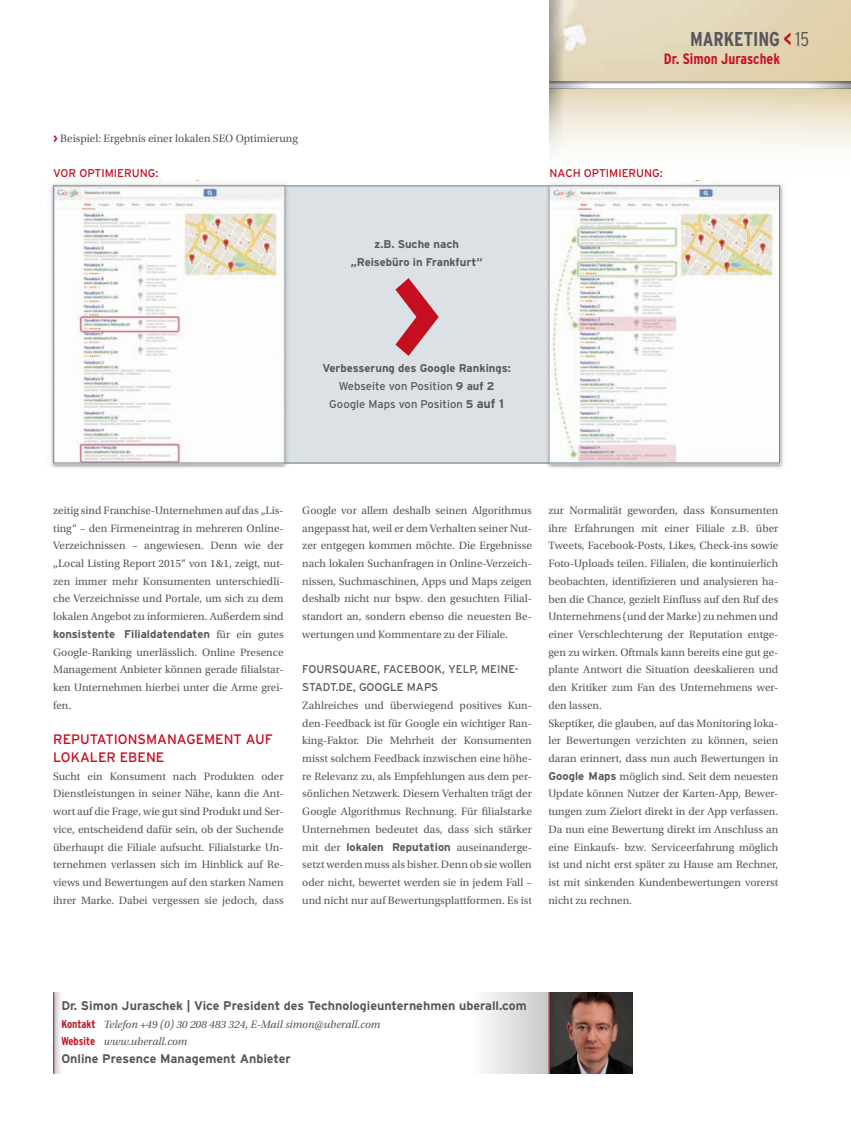
<style>
.page{position:relative;width:851px;height:1134px;background:#fff}
.page>*{position:absolute;margin:0;border:0;box-sizing:border-box;transform-origin:0 0}
.t1{font:700 125px "Meta";color:#c50e1f}
.t2{font:700 condensed 20px "Interstate";color:#58585a}
.t3{font:700 condensed 15px "Interstate";color:#c50e1f}
.t4{font:13.75px "Interstate";color:#c50e1f}
.t5{font:700 12.5px "Interstate";color:#58585a}
.t6{font:11.25px/17.8px "Utopia Std";color:#58585a;text-align:justify}
.t7{font:11.25px/17.8px "Interstate";color:#58585a}
.t8{font:italic 11.25px/17.8px "Utopia Std";color:#58585a}
.t9{font:700 11.25px/17.8px "Interstate";color:#58585a;text-align:center}
.t10{font:11.25px "Interstate";color:#c50e1f}
.s1{font-size:20.62px;color:#c50e1f}
.s2{font-weight:300}
.s3{font-family:"Meta";font-weight:700;color:#c50e1f}
.s4{font-weight:700}
.s5{font-weight:700;font-size:12.5px}
.s6{font-family:"Utopia Std";font-weight:400}
.s7{font-family:"Interstate";font-weight:700}
.s8{font-family:"Interstate";font-weight:700;font-style:normal;font-stretch:condensed;color:#c50e1f}
</style>
<div class="page">
<svg style="left:549px;top:0;width:14px;height:163px;background:#d0cbbc"></svg>
<svg style="left:549px;top:84px;width:42px;height:3px"></svg>
<svg style="left:810px;top:84px;width:40px;height:3px"></svg>
<hr style="left:549px;top:81px;width:301px;height:3px;background:#9d9ea0">
<hr style="left:549px;top:87px;width:301px;height:2px;background:#9d9ea0">
<div style="left:283px;top:186px;width:266px;height:277px;background:#dbe1e5"></div>
<img style="left:47px;top:181px;width:242px;height:287px">
<img style="left:546px;top:181px;width:237px;height:287px">
<img style="left:560px;top:992px;width:72px;height:82px">
<div style="left:470px;top:992px;width:79px;height:82px;background:linear-gradient(to right,#fffefe,#c7c8ca)"></div>
<svg style="left:549px;top:992px;width:11px;height:82px"></svg>
<hr style="left:53px;top:992px;width:1px;height:82px;background:#c50e1f">
<svg style="left:54px;top:992px;width:7px;height:82px"></svg>
<hr style="left:548px;top:992px;width:1px;height:82px;background:#c50e1f">
<h2 class="t2" style="left:690px;top:28px;width:121px">Marketing <span class="s1">&lt;</span> <span class="s2">15</span></h2>
<h3 class="t3" style="left:663px;top:50px;width:118px">Dr. Simon Juraschek</h3>
<p class="t6" style="left:53px;top:130px;width:246px"><span class="s3">&gt;</span> Beispiel: Ergebnis einer lokalen SEO Optimierung</p>
<p class="t10" style="left:53px;top:167px;width:35px">VOR OPT</p>
<p class="t10" style="left:101px;top:167px;width:58px">IMIERUNG:</p>
<p class="t10" style="left:549px;top:167px;width:43px">NACH OPT</p>
<p class="t10" style="left:605px;top:167px;width:58px">IMIERUNG:</p>
<p class="t9" style="left:351px;top:235px;width:133px">z.B. Suche nach „Reisebüro in Frankfurt“</p>
<h1 class="t1" style="left:389px;top:239px;width:56px">&gt;</h1>
<p class="t7" style="left:322px;top:359px;width:190px;text-align:center"><span class="s4">Verbesserung des Google Rankings:<br></span>WEBSEITE VON POSITION <span class="s4">9 auf 2<br></span>GOOGLE MAPS VON POSITION <span class="s4">5</span> <span class="s5">auf 1</span></p>
<p class="t6" style="left:53px;top:501px;width:232px">zeitig sind Franchise-Unternehmen auf das „Lis&shy;ting“ – den Firmeneintrag in mehreren Online-Verzeichnissen – angewiesen. Denn wie der „Local Listing Report 2015“ von 1&amp;1, zeigt, nut&shy;zen immer mehr Konsumenten unterschiedli&shy;che Verzeichnisse und Portale, um sich zu dem lokalen Angebot zu informieren. Außerdem sind</p>
<p class="t9" style="left:53px;top:625px;width:232px">konsistente Filialdatendaten <span class="s6">für ein gutes</span></p>
<p class="t6" style="left:53px;top:643px;width:232px">Google-Ranking unerlässlich. Online Presence Management Anbieter können gerade filialstar&shy;ken Unternehmen hierbei unter die Arme grei&shy;fen.</p>
<p class="t4" style="left:53px;top:732px;width:10px">REP</p>
<p class="t4" style="left:80px;top:732px;width:59px">UTATIONSMANA</p>
<p class="t4" style="left:186px;top:732px;width:20px">GEMENT</p>
<p class="t4" style="left:245px;top:732px;width:26px">AUF</p>
<p class="t4" style="left:53px;top:749px;width:37px">LOKALE</p>
<p class="t4" style="left:107px;top:749px;width:41px">R EBENE</p>
<p class="t6" style="left:53px;top:767px;width:232px">Sucht ein Konsument nach Produkten oder Dienstleistungen in seiner Nähe, kann die Ant&shy;wort auf die Frage, wie gut sind Produkt und Ser&shy;vice, entscheidend dafür sein, ob der Suchende überhaupt die Filiale aufsucht. Filialstarke Un&shy;ternehmen verlassen sich im Hinblick auf Re&shy;views und Bewertungen auf den starken Namen ihrer Marke. Dabei vergessen sie jedoch, dass</p>
<p class="t6" style="left:302px;top:501px;width:231px;text-align:left">Google vor allem deshalb seinen Algorithmus angepasst hat, weil er dem Verhalten seiner Nut&shy;zer entgegen kommen möchte. Die Ergebnisse nach lokalen Suchanfragen in Online-Verzeich&shy;nissen, Suchmaschinen, Apps und Maps zeigen deshalb nicht nur bspw. den gesuchten Filial&shy;standort an, sondern ebenso die neuesten Be&shy;wertungen und Kommentare zu der Filiale.</p>
<p class="t7" style="left:302px;top:660px;width:218px">FOURSQUARE, FACEBOOK, YELP, ME INE-<br>STA</p>
<p class="t7" style="left:323px;top:678px;width:102px">DT.DE, GOOGLE MAPS</p>
<p class="t6" style="left:302px;top:696px;width:231px">Zahlreiches und überwiegend positives Kun&shy;den-Feedback ist für Google ein wichtiger Ran&shy;king-Faktor. Die Mehrheit der Konsumenten misst solchem Feedback inzwischen eine höhe&shy;re Relevanz zu, als Empfehlungen aus dem per&shy;sönlichen Netzwerk. Diesem Verhalten trägt der Google Algorithmus Rechnung. Für filialstarke Unternehmen bedeutet das, dass sich stärker mit der <span class="s7">lokalen Reputation</span> auseinanderge&shy;setzt werden muss als bisher. Denn ob sie wollen oder nicht, bewertet werden sie in jedem Fall – und nicht nur auf Bewertungsplattformen. Es ist</p>
<p class="t6" style="left:548px;top:502px;width:231px;text-align:left">zur Normalität geworden, dass Konsumenten ihre Erfahrungen mit einer Filiale z.B. über Tweets, Facebook-Posts, Likes, Check-ins sowie Foto-Uploads teilen. Filialen, die kontinuierlich beobachten, identifizieren und analysieren ha&shy;ben die Chance, gezielt Einfluss auf den Ruf des Unternehmens (und der Marke) zu nehmen und einer Verschlechterung der Reputation entge&shy;gen zu wirken. Oftmals kann bereits eine gut ge&shy;plante Antwort die Situation deeskalieren und den Kritiker zum Fan des Unternehmens wer&shy;den lassen.<br>Skeptiker, die glauben, auf das Monitoring loka&shy;ler Bewertungen verzichten zu können, seien daran erinnert, dass nun auch Bewertungen in <span class="s7">Google Maps</span> möglich sind. Seit dem neuesten Update können Nutzer der Karten-App, Bewer&shy;tungen zum Zielort direkt in der App verfassen.<br>Da nun eine Bewertung direkt im Anschluss an eine Einkaufs- bzw. Serviceerfahrung möglich ist und nicht erst später zu Hause am Rechner, ist mit sinkenden Kundenbewertungen vorerst nicht zu rechnen.</p>
<p class="t5" style="left:61px;top:998px;width:467px">Dr. Simon Juraschek | Vice President des Technologieunternehmen uberall.com</p>
<p class="t8" style="left:61px;top:1015px;width:320px"><span class="s8">Kontakt</span> Telefon +49 (0) 30 208 483 324, E-Mail simon@uberall.com<br><span class="s8">Website</span> www.uberall.com</p>
<p class="t5" style="left:61px;top:1052px;width:231px">Online Presence Management Anbieter</p>
</div>
